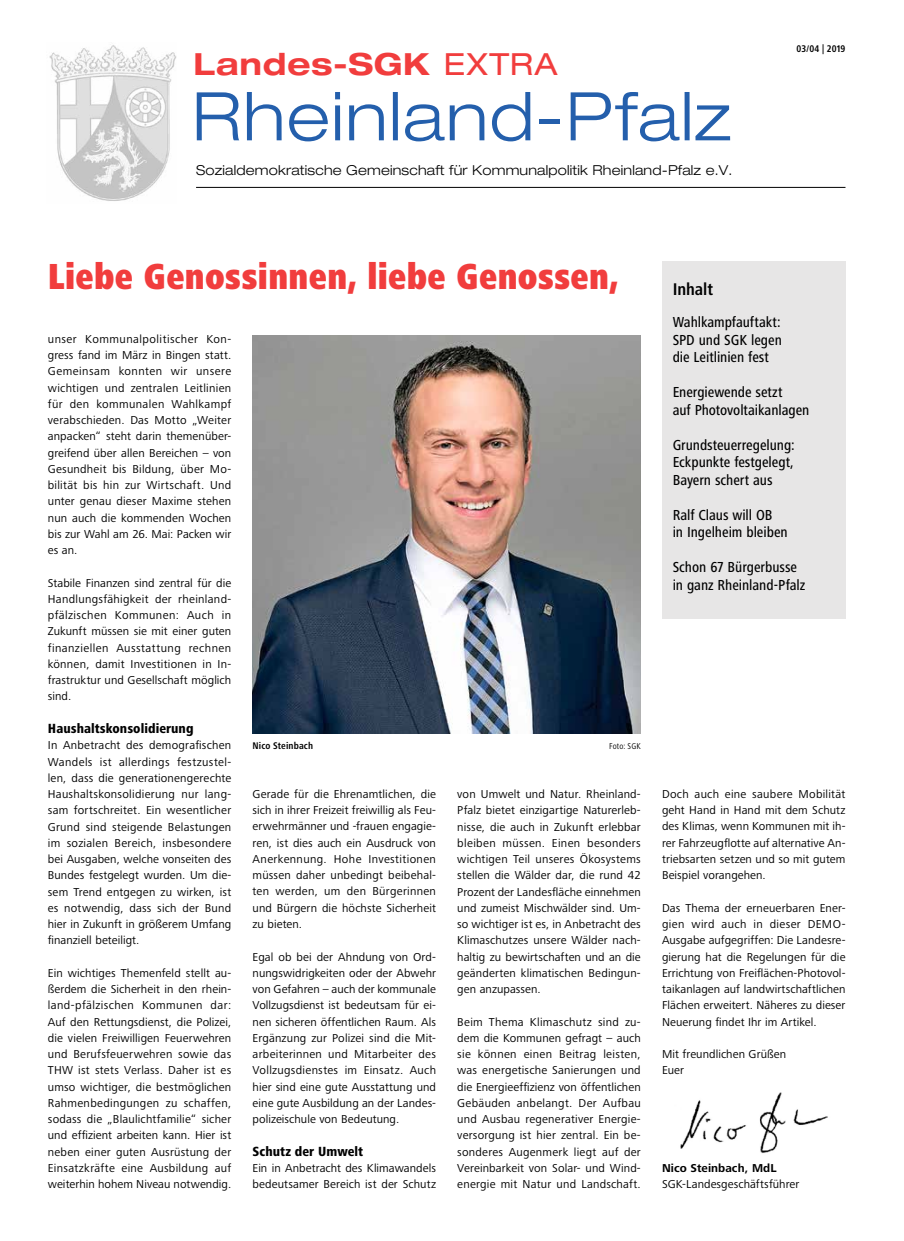
<style>
.page{position:relative;width:904px;height:1241px;background:#fff}
.page>*{position:absolute;margin:0;border:0;box-sizing:border-box;transform-origin:0 0}
.t1{font:300 expanded 67.12px "Helvetica Neue LT Pro";letter-spacing:.025em;color:#245fac}
.t2{font:900 condensed 37.5px "Frutiger Next Pro";letter-spacing:.01em;color:#f13d3d;scale:.92 1}
.t3{font:700 expanded 30.5px "Helvetica Neue LT Pro";letter-spacing:.02em;color:#f13d3d}
.t4{font:700 condensed 17.5px "Frutiger Next Pro";letter-spacing:-.005em;color:#000}
.t5{font:500 condensed 15px/17.5px "Frutiger Next Pro";letter-spacing:-.005em;color:#000}
.t6{font:300 expanded 13.75px "Helvetica Neue LT Pro";letter-spacing:.01em;color:#000}
.t7{font:800 condensed 13.75px "Frutiger Next Pro";letter-spacing:.005em;color:#000}
.t8{font:11.88px/16.2px "Frutiger Next Pro";letter-spacing:.01em;color:#000;text-align:justify}
.t9{font:700 11.88px "Frutiger Next Pro";letter-spacing:.005em;color:#000}
.t10{font:700 condensed 10px "Frutiger Next Pro";letter-spacing:.01em;color:#000}
.t11{font:condensed 8.75px "Frutiger Next Pro";letter-spacing:.015em;color:#000}
.s1{font-weight:400}
</style>
<div class="page">
<div style="left:662px;top:261px;width:183px;height:358px;background:#e7e6e6"></div>
<img style="left:252px;top:335px;width:388px;height:398px">
<hr style="left:196px;top:187px;width:649px;height:1px;background:#000">
<img style="left:49px;top:45px;width:128px;height:156px">
<img style="left:680px;top:1092px;width:148px;height:61px">
<h3 class="t3" style="left:193px;top:44px;width:366px">Landes-SGK <span class="s1">EXTRA</span></h3>
<h1 class="t1" style="left:191px;top:75px;width:541px">Rheinland-Pfalz</h1>
<p class="t6" style="left:196px;top:162px;width:537px">Sozialdemokratische Gemeinschaft für Kommunalpolitik Rheinland-Pfalz e.V.</p>
<p class="t10" style="left:796px;top:42px;width:50px">03/04 | 2019</p>
<h2 class="t2" style="left:48px;top:254px;width:622px">Liebe Genossinnen, liebe Genossen,</h2>
<p class="t8" style="left:48px;top:330px;width:185px">unser Kommunalpolitischer Kon&shy;gress fand im März in Bingen statt.<br>Gemeinsam konnten wir unsere wichtigen und zentralen Leitlinien für den kommunalen Wahlkampf verabschieden. Das Motto „Weiter anpacken“ steht darin themenüber&shy;greifend über allen Bereichen – von Gesundheit bis Bildung, über Mo&shy;bilität bis hin zur Wirtschaft. Und unter genau dieser Maxime stehen nun auch die kommenden Wochen bis zur Wahl am 26. Mai: Packen wir es an.</p>
<p class="t8" style="left:48px;top:574px;width:185px">Stabile Finanzen sind zentral für die Handlungsfähigkeit der rheinland&shy;pfälzischen Kommunen: Auch in Zukunft müssen sie mit einer guten finanziellen Ausstattung rechnen können, damit Investitionen in In&shy;frastruktur und Gesellschaft möglich sind.</p>
<p class="t7" style="left:48px;top:720px;width:147px">Haushaltskonsolidierung</p>
<p class="t8" style="left:48px;top:737px;width:185px">In Anbetracht des demografischen Wandels ist allerdings festzustel&shy;len, dass die generationengerechte Haushaltskonsolidierung nur lang&shy;sam fortschreitet. Ein wesentlicher Grund sind steigende Belastungen im sozialen Bereich, insbesondere bei Ausgaben, welche vonseiten des Bundes festgelegt wurden. Um die&shy;sem Trend entgegen zu wirken, ist es notwendig, dass sich der Bund hier in Zukunft in größerem Umfang finanziell beteiligt.</p>
<p class="t8" style="left:48px;top:964px;width:185px">Ein wichtiges Themenfeld stellt au&shy;ßerdem die Sicherheit in den rhein&shy;land-pfälzischen Kommunen dar:<br>Auf den Rettungsdienst, die Polizei, die vielen Freiwilligen Feuerwehren und Berufsfeuerwehren sowie das THW ist stets Verlass. Daher ist es umso wichtiger, die bestmöglichen Rahmenbedingungen zu schaffen, sodass die „Blaulichtfamilie“ sicher und effizient arbeiten kann. Hier ist neben einer guten Ausrüstung der Einsatzkräfte eine Ausbildung auf weiterhin hohem Niveau notwendig.</p>
<p class="t10" style="left:252px;top:740px;width:62px">Nico Steinbach</p>
<p class="t11" style="left:609px;top:741px;width:33px">Foto: SGK</p>
<p class="t8" style="left:252px;top:785px;width:185px">Gerade für die Ehrenamtlichen, die sich in ihrer Freizeit freiwillig als Feu&shy;erwehrmänner und -frauen engagie&shy;ren, ist dies auch ein Ausdruck von Anerkennung. Hohe Investitionen müssen daher unbedingt beibehal&shy;ten werden, um den Bürgerinnen und Bürgern die höchste Sicherheit zu bieten.</p>
<p class="t8" style="left:252px;top:948px;width:185px">Egal ob bei der Ahndung von Ord&shy;nungswidrigkeiten oder der Abwehr von Gefahren – auch der kommunale Vollzugsdienst ist bedeutsam für ei&shy;nen sicheren öffentlichen Raum. Als Ergänzung zur Polizei sind die Mit&shy;arbeiterinnen und Mitarbeiter des Vollzugsdienstes im Einsatz. Auch hier sind eine gute Ausstattung und eine gute Ausbildung an der Landes&shy;polizeischule von Bedeutung.</p>
<p class="t7" style="left:252px;top:1143px;width:112px">Schutz der Umwelt</p>
<p class="t8" style="left:252px;top:1159px;width:185px">Ein in Anbetracht des Klimawandels bedeutsamer Bereich ist der Schutz</p>
<p class="t8" style="left:457px;top:785px;width:185px">von Umwelt und Natur. Rheinland-Pfalz bietet einzigartige Naturerleb&shy;nisse, die auch in Zukunft erlebbar bleiben müssen. Einen besonders wichtigen Teil unseres Ökosystems stellen die Wälder dar, die rund 42<br>Prozent der Landesfläche einnehmen und zumeist Mischwälder sind. Um&shy;so wichtiger ist es, in Anbetracht des Klimaschutzes unsere Wälder nach&shy;haltig zu bewirtschaften und an die geänderten klimatischen Bedingun&shy;gen anzupassen.</p>
<p class="t8" style="left:457px;top:1013px;width:185px">Beim Thema Klimaschutz sind zu&shy;dem die Kommunen gefragt – auch sie können einen Beitrag leisten, was energetische Sanierungen und die Energieeffizienz von öffentlichen Gebäuden anbelangt. Der Aufbau und Ausbau regenerativer Energie&shy;versorgung ist hier zentral. Ein be&shy;sonderes Augenmerk liegt auf der Vereinbarkeit von Solar- und Wind&shy;energie mit Natur und Landschaft.</p>
<h3 class="t4" style="left:672px;top:279px;width:42px">Inhalt</h3>
<p class="t5" style="left:672px;top:313px;width:111px;text-align:justify">Wahlkampfauftakt:<br>SPD und SGK legen die Leitlinien fest</p>
<p class="t5" style="left:672px;top:383px;width:138px">Energiewende setzt<br>auf Photovoltaikanlagen</p>
<p class="t5" style="left:672px;top:436px;width:124px;text-align:justify">Grundsteuerregelung:<br>Eckpunkte festgelegt, Bayern schert aus</p>
<p class="t5" style="left:672px;top:506px;width:117px">Ralf Claus will OB<br>in Ingelheim bleiben</p>
<p class="t5" style="left:672px;top:558px;width:134px">Schon 67 Bürgerbusse in ganz Rheinland-Pfalz</p>
<p class="t8" style="left:662px;top:785px;width:185px">Doch auch eine saubere Mobilität geht Hand in Hand mit dem Schutz des Klimas, wenn Kommunen mit ih&shy;rer Fahrzeugflotte auf alternative An&shy;triebsarten setzen und so mit gutem Beispiel vorangehen.</p>
<p class="t8" style="left:662px;top:899px;width:185px">Das Thema der erneuerbaren Ener&shy;gien wird auch in dieser DEMO-Ausgabe aufgegriffen: Die Landesre&shy;gierung hat die Regelungen für die Errichtung von Freiflächen-Photovol&shy;taikanlagen auf landwirtschaftlichen Flächen erweitert. Näheres zu dieser Neuerung findet Ihr im Artikel.</p>
<p class="t8" style="left:662px;top:1045px;width:126px">Mit freundlichen Grüßen<br>Euer</p>
<p class="t9" style="left:662px;top:1160px;width:116px">Nico Steinbach, MdL</p>
<p class="t8" style="left:662px;top:1175px;width:139px">SGK-Landesgeschäftsführer</p>
</div>
